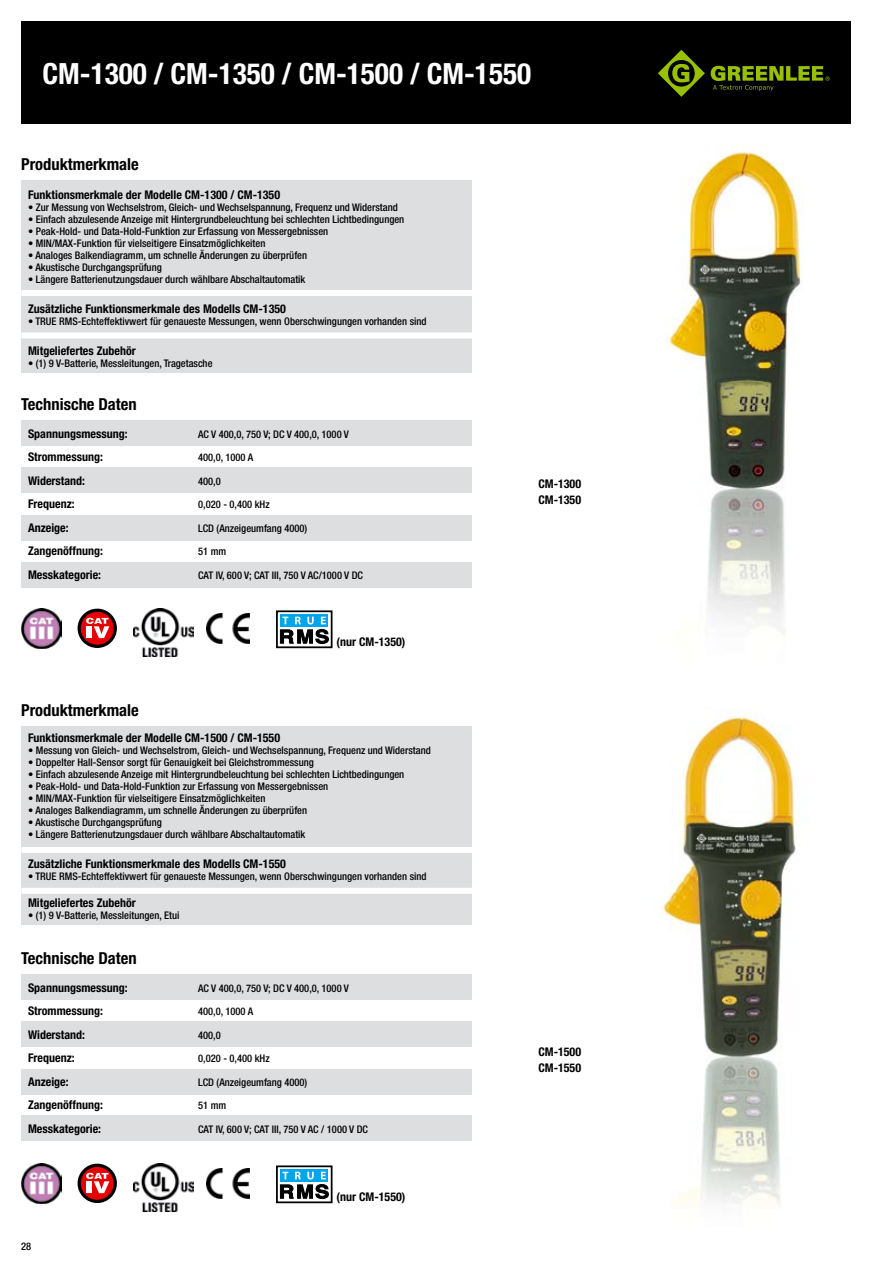
<style>
.page{position:relative;width:893px;height:1263px;background:#fff}
.page>*{position:absolute;margin:0;border:0;box-sizing:border-box;transform-origin:0 0}
.t1{font:700 condensed 29.25px "Helvetica Neue LT";color:#fff}
.t2{font:700 condensed 16.5px "Helvetica Neue LT";color:#000}
.t3{font:700 condensed 12px "Helvetica Neue LT";color:#000}
.t4{font:500 condensed 10.5px "Helvetica Neue LT";color:#000}
</style>
<div class="page">
<img style="left:658px;top:715px;width:141px;height:493px">
<div style="left:21px;top:21px;width:829px;height:102px;background:#000"></div>
<div style="left:21px;top:727px;width:451px;height:198px;background:#dcdee0"></div>
<div style="left:21px;top:888px;width:458px;height:6px;background:#fff"></div>
<div style="left:21px;top:847px;width:458px;height:6px;background:#fff"></div>
<div style="left:21px;top:1116px;width:451px;height:25px;background:#dcdee0"></div>
<div style="left:21px;top:1069px;width:451px;height:25px;background:#dcdee0"></div>
<div style="left:21px;top:1021px;width:451px;height:26px;background:#dcdee0"></div>
<div style="left:21px;top:974px;width:451px;height:25px;background:#dcdee0"></div>
<img style="left:21px;top:1164px;width:40px;height:40px">
<img style="left:134px;top:1164px;width:59px;height:48px">
<img style="left:206px;top:1168px;width:44px;height:31px">
<svg style="left:280px;top:1169px;width:48px;height:3px"></svg>
<svg style="left:280px;top:1172px;width:49px;height:28px"></svg>
<div style="left:276px;top:1165px;width:57px;height:38px;border:2px solid #000"></div>
<svg style="left:79px;top:1165px;width:36px;height:36px"></svg>
<div style="left:78px;top:1164px;width:39px;height:39px;border:3px solid #000;border-radius:50%"></div>
<svg style="left:86px;top:1173px;width:23px;height:20px"></svg>
<svg style="left:658px;top:50px;width:47px;height:47px"></svg>
<svg style="left:711px;top:66px;width:119px;height:25px"></svg>
<div style="left:21px;top:562px;width:451px;height:25px;background:#dcdee0"></div>
<div style="left:21px;top:515px;width:451px;height:26px;background:#dcdee0"></div>
<div style="left:21px;top:467px;width:451px;height:26px;background:#dcdee0"></div>
<div style="left:21px;top:420px;width:451px;height:26px;background:#dcdee0"></div>
<div style="left:21px;top:180px;width:451px;height:193px;background:#dcdee0"></div>
<div style="left:21px;top:332px;width:458px;height:6px;background:#fff"></div>
<div style="left:21px;top:290px;width:458px;height:6px;background:#fff"></div>
<img style="left:666px;top:146px;width:137px;height:490px">
<img style="left:21px;top:609px;width:40px;height:40px">
<img style="left:134px;top:609px;width:59px;height:48px">
<img style="left:206px;top:613px;width:44px;height:31px">
<svg style="left:280px;top:614px;width:48px;height:3px"></svg>
<svg style="left:280px;top:617px;width:49px;height:27px"></svg>
<div style="left:276px;top:610px;width:57px;height:38px;border:2px solid #000"></div>
<svg style="left:79px;top:610px;width:36px;height:36px"></svg>
<div style="left:78px;top:609px;width:39px;height:39px;border:3px solid #000;border-radius:50%"></div>
<svg style="left:86px;top:618px;width:23px;height:20px"></svg>
<h1 class="t1" style="left:43px;top:56px;width:490px">CM-1300 / CM-1350 / CM-1500 / CM-1550</h1>
<h2 class="t2" style="left:21px;top:154px;width:119px">Produktmerkmale</h2>
<p class="t3" style="left:28px;top:187px;width:254px">Funktionsmerkmale der Modelle CM-1300 / CM-1350</p>
<p class="t4" style="left:28px;top:201px;width:371px">• Zur Messung von Wechselstrom, Gleich- und Wechselspannung, Frequenz und Widerstand</p>
<p class="t4" style="left:28px;top:213px;width:378px">• Einfach abzulesende Anzeige mit Hintergrundbeleuchtung bei schlechten Lichtbedingungen</p>
<p class="t4" style="left:28px;top:225px;width:302px">• Peak-Hold- und Data-Hold-Funktion zur Erfassung von Messergebnissen</p>
<p class="t4" style="left:28px;top:237px;width:239px">• MIN/MAX-Funktion für vielseitigere Einsatzmöglichkeiten</p>
<p class="t4" style="left:28px;top:249px;width:281px">• Analoges Balkendiagramm, um schnelle Änderungen zu überprüfen</p>
<p class="t4" style="left:28px;top:261px;width:135px">• Akustische Durchgangsprüfung</p>
<p class="t4" style="left:28px;top:273px;width:279px">• Längere Batterienutzungsdauer durch wählbare Abschaltautomatik</p>
<p class="t3" style="left:28px;top:302px;width:259px">Zusätzliche Funktionsmerkmale des Modells CM-1350</p>
<p class="t4" style="left:28px;top:315px;width:400px">• TRUE RMS-Echteffektivwert für genaueste Messungen, wenn Oberschwingungen vorhanden sind</p>
<p class="t3" style="left:28px;top:343px;width:109px">Mitgeliefertes Zubehör</p>
<p class="t4" style="left:28px;top:357px;width:186px">• (1 ) 9 V-Batterie, Messleitungen, Tragetasche</p>
<h2 class="t2" style="left:21px;top:395px;width:117px">Technische Daten</h2>
<p class="t3" style="left:28px;top:426px;width:101px">Spannungsmessung:</p>
<p class="t4" style="left:198px;top:428px;width:152px">AC V 400,0, 750 V; DC V 400,0, 1 000 V</p>
<p class="t3" style="left:28px;top:450px;width:76px">Strommessung:</p>
<p class="t4" style="left:198px;top:451px;width:57px">400,0, 1 000 A</p>
<p class="t3" style="left:28px;top:473px;width:59px">Widerstand:</p>
<p class="t4" style="left:198px;top:475px;width:24px">400,0</p>
<p class="t3" style="left:28px;top:497px;width:48px">Frequenz:</p>
<p class="t4" style="left:198px;top:498px;width:73px">0,020 - 0,400 kHz</p>
<p class="t3" style="left:28px;top:520px;width:42px">Anzeige:</p>
<p class="t4" style="left:198px;top:522px;width:111px">LCD (Anzeigeumfang 4000)</p>
<p class="t3" style="left:28px;top:544px;width:76px">Zangenöffnung:</p>
<p class="t4" style="left:198px;top:545px;width:30px">51 mm</p>
<p class="t3" style="left:28px;top:567px;width:75px">Messkategorie:</p>
<p class="t4" style="left:198px;top:569px;width:166px">CAT IV, 600 V; CAT III, 750 V AC/1 000 V DC</p>
<p class="t3" style="left:337px;top:634px;width:70px">(nur CM-1350)</p>
<h2 class="t2" style="left:21px;top:700px;width:119px">Produktmerkmale</h2>
<p class="t3" style="left:28px;top:730px;width:254px">Funktionsmerkmale der Modelle CM-1500 / CM-1550</p>
<p class="t4" style="left:28px;top:744px;width:404px">• Messung von Gleich- und Wechselstrom, Gleich- und Wechselspannung, Frequenz und Widerstand</p>
<p class="t4" style="left:28px;top:756px;width:287px">• Doppelter Hall-Sensor sorgt für Genauigkeit bei Gleichstrommessung</p>
<p class="t4" style="left:28px;top:768px;width:378px">• Einfach abzulesende Anzeige mit Hintergrundbeleuchtung bei schlechten Lichtbedingungen</p>
<p class="t4" style="left:28px;top:780px;width:302px">• Peak-Hold- und Data-Hold-Funktion zur Erfassung von Messergebnissen</p>
<p class="t4" style="left:28px;top:792px;width:239px">• MIN/MAX-Funktion für vielseitigere Einsatzmöglichkeiten</p>
<p class="t4" style="left:28px;top:804px;width:281px">• Analoges Balkendiagramm, um schnelle Änderungen zu überprüfen</p>
<p class="t4" style="left:28px;top:816px;width:135px">• Akustische Durchgangsprüfung</p>
<p class="t4" style="left:28px;top:828px;width:279px">• Längere Batterienutzungsdauer durch wählbare Abschaltautomatik</p>
<p class="t3" style="left:28px;top:857px;width:259px">Zusätzliche Funktionsmerkmale des Modells CM-1550</p>
<p class="t4" style="left:28px;top:870px;width:400px">• TRUE RMS-Echteffektivwert für genaueste Messungen, wenn Oberschwingungen vorhanden sind</p>
<p class="t3" style="left:28px;top:896px;width:109px">Mitgeliefertes Zubehör</p>
<p class="t4" style="left:28px;top:909px;width:153px">• (1 ) 9 V-Batterie, Messleitungen, Etui</p>
<h2 class="t2" style="left:21px;top:948px;width:117px">Technische Daten</h2>
<p class="t3" style="left:28px;top:980px;width:101px">Spannungsmessung:</p>
<p class="t4" style="left:198px;top:981px;width:152px">AC V 400,0, 750 V; DC V 400,0, 1 000 V</p>
<p class="t3" style="left:28px;top:1003px;width:76px">Strommessung:</p>
<p class="t4" style="left:198px;top:1005px;width:57px">400,0, 1 000 A</p>
<p class="t3" style="left:28px;top:1027px;width:59px">Widerstand:</p>
<p class="t4" style="left:198px;top:1028px;width:24px">400,0</p>
<p class="t3" style="left:28px;top:1050px;width:48px">Frequenz:</p>
<p class="t4" style="left:198px;top:1052px;width:73px">0,020 - 0,400 kHz</p>
<p class="t3" style="left:28px;top:1074px;width:42px">Anzeige:</p>
<p class="t4" style="left:198px;top:1075px;width:111px">LCD (Anzeigeumfang 4000)</p>
<p class="t3" style="left:28px;top:1097px;width:76px">Zangenöffnung:</p>
<p class="t4" style="left:198px;top:1099px;width:30px">51 mm</p>
<p class="t3" style="left:28px;top:1121px;width:75px">Messkategorie:</p>
<p class="t4" style="left:198px;top:1122px;width:171px">CAT IV, 600 V; CAT III, 750 V AC / 1 000 V DC</p>
<p class="t4" style="left:21px;top:1240px;width:12px">28</p>
<p class="t3" style="left:337px;top:1189px;width:70px">(nur CM-1550)</p>
<p class="t3" style="left:538px;top:477px;width:44px">CM-1300</p>
<p class="t3" style="left:538px;top:493px;width:44px">CM-1350</p>
<p class="t3" style="left:538px;top:1044px;width:44px">CM-1500</p>
<p class="t3" style="left:538px;top:1060px;width:44px">CM-1550</p>
</div>
